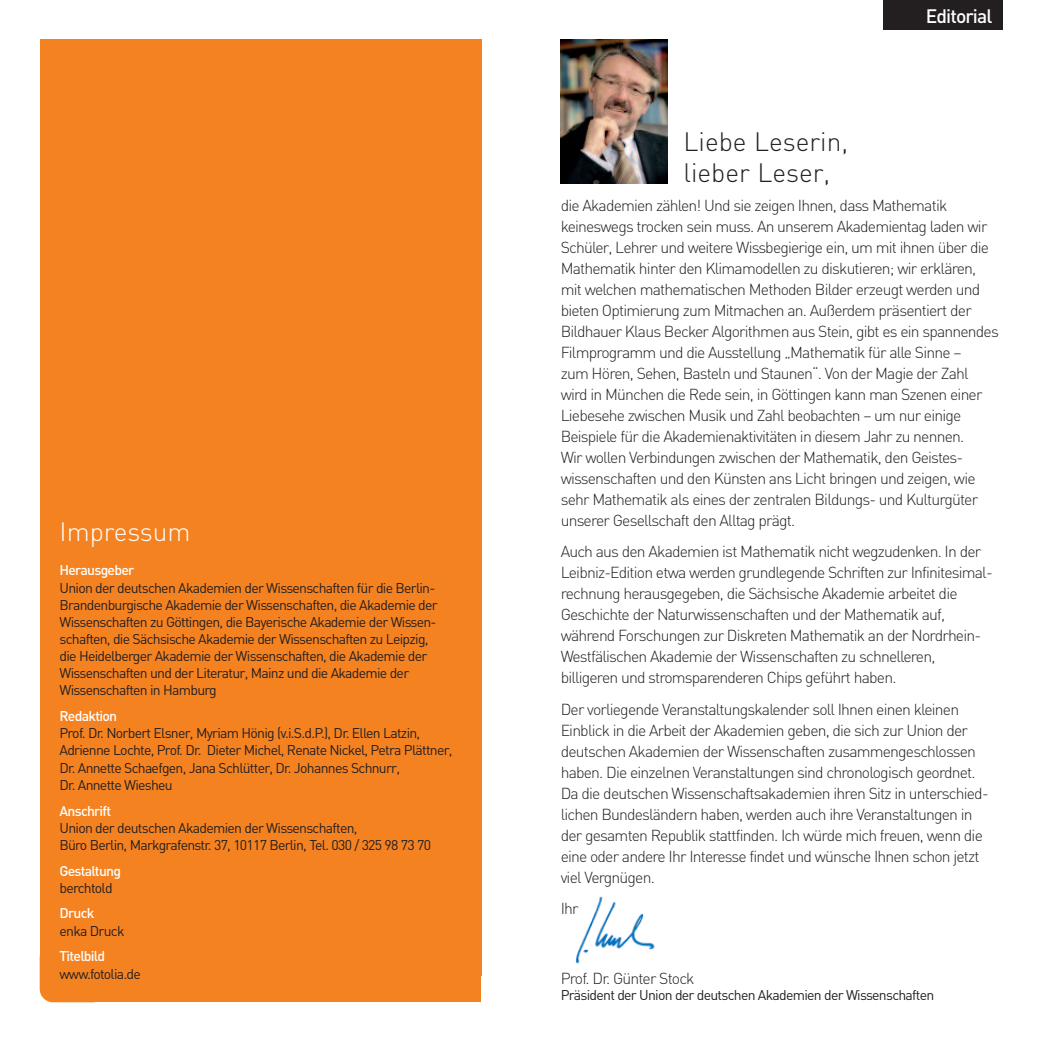
<style>
.page{position:relative;width:1042px;height:1042px;background:#fff}
.page>*{position:absolute;margin:0;border:0;box-sizing:border-box;transform-origin:0 0}
.t1{font:300 26.25px/31.5px "DIN";color:#231f20}
.t2{font:300 26.25px "DIN";color:#fff}
.t3{font:500 19.25px "DIN";letter-spacing:-.05em;color:#fff}
.t4{font:300 15.75px/21px "DIN";letter-spacing:-.05em;color:#231f20}
.t5{font:14px/17.2px "DIN";letter-spacing:-.05em;color:#231f20}
.t6{font:500 14px "DIN";letter-spacing:-.055em;color:#fff}
</style>
<div class="page">
<img style="left:575px;top:896px;width:80px;height:68px">
<div style="left:40px;top:40px;width:441px;height:936px;background:#f58220"></div>
<div style="left:69px;top:40px;width:412px;height:962px;background:#f58220"></div>
<div style="left:40px;top:944px;width:66px;height:58px;background:#f58220;border-radius:13px"></div>
<div style="left:883px;top:0;width:119px;height:30px;background:#231f20"></div>
<img style="left:561px;top:40px;width:106px;height:144px">
<h1 class="t2" style="left:60px;top:517px;width:133px">Impressum</h1>
<p class="t6" style="left:60px;top:562px;width:76px">Herausgeber</p>
<p class="t5" style="left:60px;top:579px;width:380px">Union der deutschen Akademien der Wissenschaften für die Berlin-Brandenburgische Akademie der Wissenschaften, die Akademie der Wissenschaften zu Göttingen, die Bayerische Akademie der Wissen&shy;schaften, die Sächsische Akademie der Wissenschaften zu Leipzig, die Heidelberger Akademie der Wissenschaften, die Akademie der Wissenschaften und der Literatur, Mainz und die Akademie der Wissenschaften in Hamburg</p>
<p class="t6" style="left:60px;top:708px;width:59px">Redaktion</p>
<p class="t5" style="left:60px;top:725px;width:395px">Prof. Dr. Norbert Elsner, Myriam Hönig (v.i.S.d.P.), Dr. Ellen Latzin, Adrienne Lochte, Prof. Dr. Dieter Michel, Renate Nickel, Petra Plättner, Dr. Annette Schaefgen, Jana Schlütter, Dr. Johannes Schnurr,<br>Dr. Annette Wiesheu</p>
<p class="t6" style="left:60px;top:802px;width:53px">Anschrift</p>
<p class="t5" style="left:60px;top:819px;width:373px">Union der deutschen Akademien der Wissenschaften,<br>Büro Berlin, Markgrafenstr. 37, 10117 Berlin, Tel. 030 / 325 98 73 70</p>
<p class="t6" style="left:60px;top:862px;width:63px">Gestaltung</p>
<p class="t5" style="left:60px;top:879px;width:55px">berchtold</p>
<p class="t6" style="left:60px;top:905px;width:36px">Druck</p>
<p class="t5" style="left:60px;top:922px;width:66px">enka Druck</p>
<p class="t6" style="left:60px;top:948px;width:47px">Titelbild</p>
<p class="t5" style="left:60px;top:965px;width:83px">www.fotolia.de</p>
<h1 class="t1" style="left:683px;top:126px;width:166px">Liebe Leserin, lieber Leser,</h1>
<p class="t3" style="left:926px;top:5px;width:68px">Editorial</p>
<p class="t4" style="left:561px;top:195px;width:439px">die Akademien zählen! Und sie zeigen Ihnen, dass Mathematik keineswegs trocken sein muss. An unserem Akademientag laden wir Schüler, Lehrer und weitere Wissbegierige ein, um mit ihnen über die Mathematik hinter den Klimamodellen zu diskutieren; wir erklären, mit welchen mathematischen Methoden Bilder erzeugt werden und bieten Optimierung zum Mitmachen an. Außerdem präsentiert der Bildhauer Klaus Becker Algorithmen aus Stein, gibt es ein spannendes Filmprogramm und die Ausstellung „Mathematik für alle Sinne –<br>zum Hören, Sehen, Basteln und Staunen“. Von der Magie der Zahl wird in München die Rede sein, in Göttingen kann man Szenen einer Liebesehe zwischen Musik und Zahl beobachten – um nur einige Beispiele für die Akademienaktivitäten in diesem Jahr zu nennen.<br>Wir wollen Verbindungen zwischen der Mathematik, den Geistes&shy;wissenschaften und den Künsten ans Licht bringen und zeigen, wie sehr Mathematik als eines der zentralen Bildungs- und Kulturgüter unserer Gesellschaft den Alltag prägt.</p>
<p class="t4" style="left:561px;top:541px;width:433px">Auch aus den Akademien ist Mathematik nicht wegzudenken. In der Leibniz-Edition etwa werden grundlegende Schriften zur Infinitesimal&shy;rechnung herausgegeben, die Sächsische Akademie arbeitet die Geschichte der Naturwissenschaften und der Mathematik auf, während Forschungen zur Diskreten Mathematik an der Nordrhein-Westfälischen Akademie der Wissenschaften zu schnelleren, billigeren und stromsparenderen Chips geführt haben.</p>
<p class="t4" style="left:561px;top:699px;width:429px">Der vorliegende Veranstaltungskalender soll Ihnen einen kleinen Einblick in die Arbeit der Akademien geben, die sich zur Union der deutschen Akademien der Wissenschaften zusammengeschlossen haben. Die einzelnen Veranstaltungen sind chronologisch geordnet.<br>Da die deutschen Wissenschaftsakademien ihren Sitz in unterschied&shy;lichen Bundesländern haben, werden auch ihre Veranstaltungen in der gesamten Republik stattfinden. Ich würde mich freuen, wenn die eine oder andere Ihr Interesse findet und wünsche Ihnen schon jetzt viel Vergnügen.</p>
<p class="t4" style="left:561px;top:898px;width:19px">Ihr</p>
<p class="t4" style="left:561px;top:968px;width:135px">Prof. Dr. Günter Stock</p>
<p class="t5" style="left:561px;top:986px;width:375px">Präsident der Union der deutschen Akademien der Wissenschaften</p>
</div>
